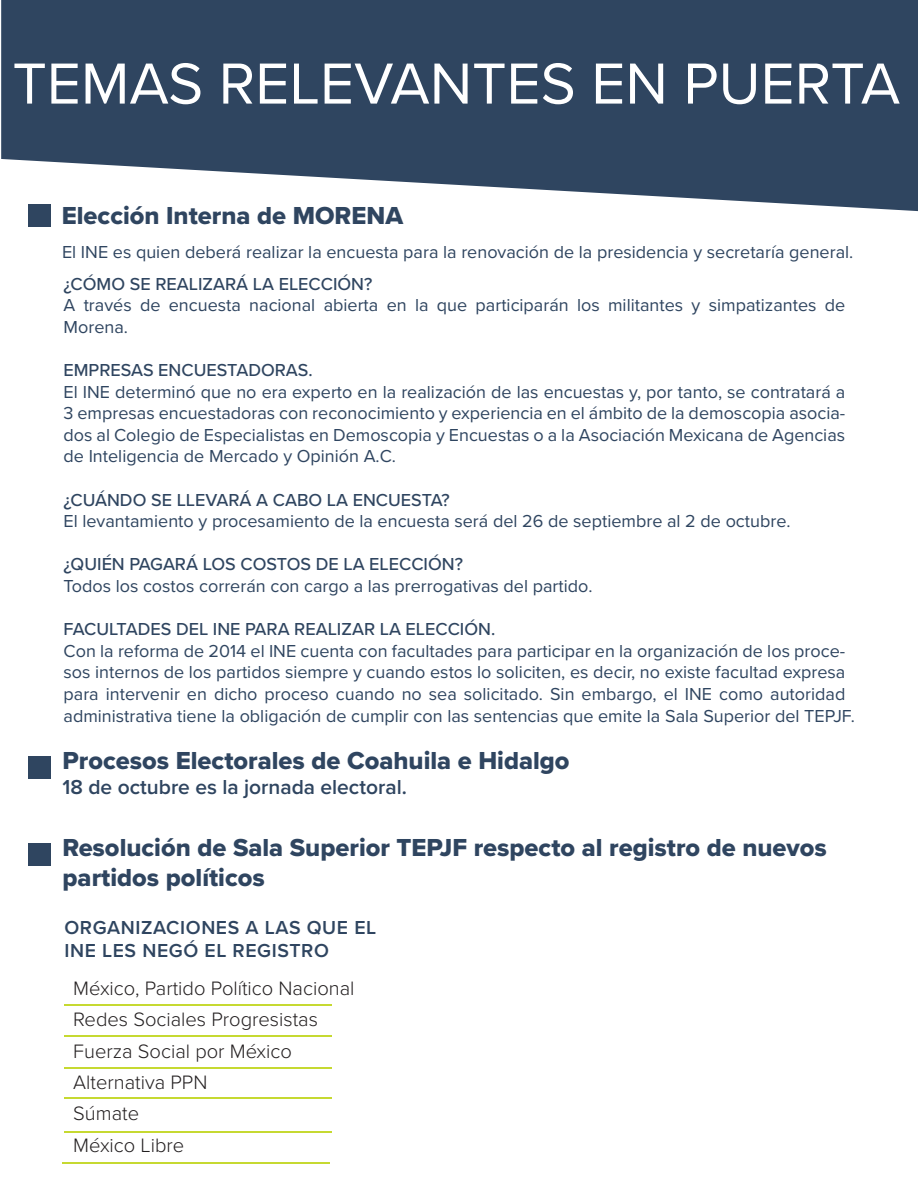
<style>
.page{position:relative;width:918px;height:1188px;background:#fff}
.page>*{position:absolute;margin:0;border:0;box-sizing:border-box;transform-origin:0 0}
.t1{font:60px "Proxima Nova";color:#fff}
.t2{font:25.5px/30.6px "Proxima Nova Extrabld";color:#2f4560}
.t3{font:600 21px "Proxima Nova";color:#2f4560}
.t4{font:300 20.1px/31.3px "Proxima Nova";color:#231f20}
.t5{font:600 19.5px/23.4px "Proxima Nova";letter-spacing:.03em;color:#2f4560}
.t6{font:18px/21.6px "Proxima Nova";color:#2f4560}
.t7{font:500 18px "Proxima Nova";color:#2f4560}
</style>
<div class="page">
<svg style="left:1px;top:0;width:917px;height:211px;background:#485b73"></svg>
<div style="left:28px;top:204px;width:23px;height:23px;background:#2f4560"></div>
<div style="left:28px;top:756px;width:23px;height:23px;background:#2f4560"></div>
<div style="left:28px;top:843px;width:23px;height:23px;background:#2f4560"></div>
<hr style="left:62px;top:1162px;width:267px;height:2px;background:#c6d931">
<hr style="left:64px;top:1004px;width:267px;height:2px;background:#c6d931">
<hr style="left:64px;top:1035px;width:267px;height:2px;background:#c6d931">
<hr style="left:64px;top:1067px;width:267px;height:1px;background:#c6d931">
<hr style="left:64px;top:1097px;width:267px;height:1px;background:#c6d931">
<hr style="left:64px;top:1131px;width:267px;height:2px;background:#c6d931">
<h1 class="t1" style="left:13px;top:39px;width:889px">TEMAS RELEVANTES EN PUERTA</h1>
<h2 class="t2" style="left:62px;top:200px;width:343px">Elección Interna de MORENA</h2>
<p class="t6" style="left:62px;top:240px;width:793px">El INE es quien deberá realizar la encuesta para la renovación de la presidencia y secretaría general.</p>
<p class="t7" style="left:64px;top:270px;width:310px">¿CÓMO SE REALIZARÁ LA ELECCIÓN?</p>
<p class="t6" style="left:64px;top:294px;width:783px">A través de encuesta nacional abierta en la que participarán los militantes y simpatizantes de<br>Morena.</p>
<p class="t7" style="left:64px;top:357px;width:251px">EMPRESAS ENCUESTADORAS.</p>
<p class="t6" style="left:64px;top:380px;width:783px;text-align:justify">El INE determinó que no era experto en la realización de las encuestas y, por tanto, se contratará a 3 empresas encuestadoras con reconocimiento y experiencia en el ámbito de la demoscopia asocia&shy;dos al Colegio de Especialistas en Demoscopia y Encuestas o a la Asociación Mexicana de Agencias de Inteligencia de Mercado y Opinión A.C.</p>
<p class="t7" style="left:64px;top:486px;width:388px">¿CUÁNDO SE LLEVARÁ A CABO LA ENCUESTA?</p>
<p class="t6" style="left:64px;top:510px;width:728px">El levantamiento y procesamiento de la encuesta será del 26 de septiembre al 2 de octubre.</p>
<p class="t7" style="left:64px;top:551px;width:401px">¿QUIÉN PAGARÁ LOS COSTOS DE LA ELECCIÓN?</p>
<p class="t6" style="left:64px;top:574px;width:530px">Todos los costos correrán con cargo a las prerrogativas del partido.</p>
<p class="t7" style="left:64px;top:616px;width:433px">FACULTADES DEL INE PARA REALIZAR LA ELECCIÓN.</p>
<p class="t6" style="left:64px;top:639px;width:793px">Con la reforma de 2014 el INE cuenta con facultades para participar en la organización de los proce&shy;sos internos de los partidos siempre y cuando estos lo soliciten, es decir, no existe facultad expresa para intervenir en dicho proceso cuando no sea solicitado. Sin embargo, el INE como autoridad administrativa tiene la obligación de cumplir con las sentencias que emite la Sala Superior del TEPJF.</p>
<h2 class="t2" style="left:63px;top:745px;width:509px">Procesos Electorales de Coahuila e Hidalgo</h2>
<p class="t3" style="left:63px;top:772px;width:346px">18 de octubre es la jornada electoral.</p>
<h2 class="t2" style="left:63px;top:831px;width:766px">Resolución de Sala Superior TEPJF respecto al registro de nuevos partidos políticos</h2>
<p class="t5" style="left:64px;top:915px;width:313px">ORGANIZACIONES A LAS QUE EL<br>INE LES NEGÓ EL REGISTRO</p>
<p class="t4" style="left:73px;top:972px;width:283px">México, Partido Político Nacional<br>Redes Sociales Progresistas<br>Fuerza Social por México<br>Alternativa PPN<br>Súmate<br>México Libre</p>
</div>
